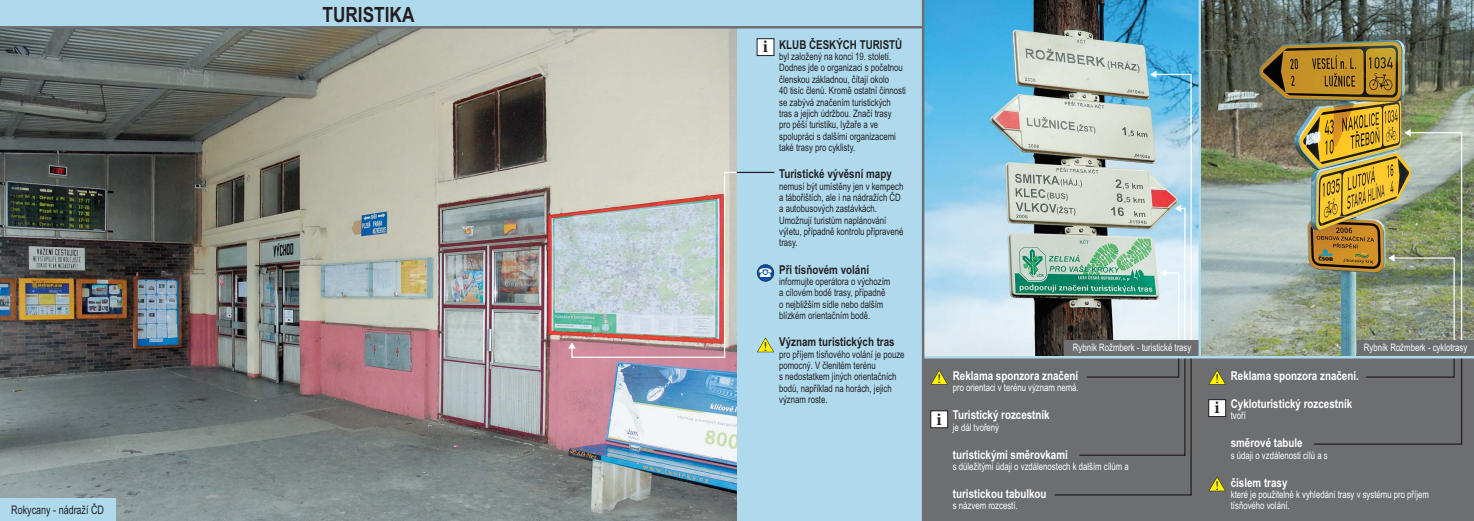
<style>
.page{position:relative;width:1474px;height:521px;background:#fff}
.page>*{position:absolute;margin:0;border:0;box-sizing:border-box;transform-origin:0 0}
.t1{font:700 21px "Arial";color:#231f20;scale:.82 1}
.t2{font:700 17.5px "Minion Pro";color:#231f20}
.t3{font:14px "European Pi Four";color:#fff}
.t4{font:13.12px "Minion Pro";color:#231f20}
.t5{font:700 12.25px "Arial";color:#fff;scale:.8 1}
.t6{font:700 12.25px "Arial";color:#231f20;scale:.8 1}
.t7{font:11.81px "Arial";color:#231f20;scale:.76 1}
.t8{font:10.24px/11.4px "Arial";color:#231f20;scale:.76 1}
.t9{font:10.24px/11.4px "Arial";color:#fff;scale:.76 1}
</style>
<div class="page">
<div style="left:0;top:0;width:737px;height:27px;background:#afdaee"></div>
<img style="left:0;top:29px;width:737px;height:492px">
<div style="left:0;top:499px;width:115px;height:22px;background:#afdaee"></div>
<hr style="left:0;top:26px;width:737px;height:3px;background:#6d6e70">
<img style="left:570px;top:171px;width:167px;height:187px">
<svg style="left:568px;top:342px;width:7px;height:6px"></svg>
<div style="left:923px;top:357px;width:550px;height:164px;background:#6d6e70"></div>
<div style="left:737px;top:0;width:186px;height:521px;background:#afdaee"></div>
<div style="left:757px;top:264px;width:17px;height:17px;background:#034ea2;border-radius:50%"></div>
<div style="left:757px;top:264px;width:17px;height:18px;border:1px solid #231f20;border-radius:50%"></div>
<div style="left:757px;top:39px;width:17px;height:17px;background:#fff"></div>
<div style="left:756px;top:38px;width:18px;height:18px;border:1px solid #231f20"></div>
<svg style="left:757px;top:337px;width:17px;height:15px"></svg>
<img style="left:924px;top:0;width:274px;height:356px">
<img style="left:1200px;top:0;width:273px;height:356px">
<hr style="left:737px;top:26px;width:186px;height:3px;background:#6d6e70">
<div style="left:930px;top:411px;width:17px;height:17px;background:#fff"></div>
<div style="left:930px;top:410px;width:17px;height:18px;border:1px solid #231f20"></div>
<div style="left:1208px;top:400px;width:17px;height:16px;background:#fff"></div>
<div style="left:1208px;top:399px;width:17px;height:18px;border:1px solid #231f20"></div>
<svg style="left:1150px;top:71px;width:42px;height:269px;background:#b9d5e4"></svg>
<img style="left:1388px;top:129px;width:74px;height:211px">
<svg style="left:1053px;top:358px;width:139px;height:138px"></svg>
<svg style="left:931px;top:370px;width:16px;height:14px"></svg>
<svg style="left:1209px;top:370px;width:16px;height:14px"></svg>
<svg style="left:1209px;top:476px;width:16px;height:15px"></svg>
<svg style="left:1312px;top:358px;width:150px;height:87px"></svg>
<div style="left:1357px;top:340px;width:116px;height:17px;background:#6d6e70"></div>
<div style="left:1064px;top:340px;width:135px;height:17px;background:#6d6e70"></div>
<hr style="left:923px;top:356px;width:550px;height:2px;background:#afdaee">
<hr style="left:1198px;top:0;width:2px;height:357px;background:#afdaee">
<hr style="left:921px;top:0;width:3px;height:521px;background:#6d6e70">
<hr style="left:737px;top:172px;width:37px;height:1px;background:#231f20">
<p class="t7" style="left:11px;top:506px;width:124px">Rokycany - nádraží ČD</p>
<h1 class="t1" style="left:322px;top:7px;width:113px">TURISTIKA</h1>
<p class="t6" style="left:779px;top:40px;width:155px">KLUB ČESKÝCH TURISTŮ</p>
<p class="t8" style="left:779px;top:52px;width:168px">byl založený na konci 19. století.<br>Dodnes jde o organizaci s početnou členskou základnou, čítají okolo<br>40 tisíc členů. Kromě ostatní činnosti se zabývá značením turistických tras a jejich údržbou. Značí trasy<br>pro pěší turistiku, lyžaře a ve spolupráci s dalšími organizacemi také trasy pro cyklisty.</p>
<p class="t6" style="left:779px;top:169px;width:142px">Turistické vývěsní mapy</p>
<p class="t8" style="left:779px;top:181px;width:165px">nemusí být umístěny jen v kempech a tábořištích, ale i na nádražích ČD a autobusových zastávkách.<br>Umožnují turistům naplánování výletu, případně kontrolu připravené trasy.</p>
<p class="t6" style="left:779px;top:265px;width:114px">Při tísňovém volání</p>
<p class="t8" style="left:779px;top:277px;width:148px">informujte operátora o výchozím a cílovém bodě trasy, případně o nejbližším sídle nebo dalším blízkém orientačním bodě.</p>
<p class="t6" style="left:779px;top:337px;width:146px">Význam turistických tras</p>
<p class="t8" style="left:779px;top:349px;width:167px">pro příjem tísňového volání je pouze pomocný. V členitém terénu<br>s nedostatkem jiných orientačních bodů, například na horách, jejich význam roste.</p>
<h2 class="t2" style="left:763px;top:36px;width:7px">i</h2>
<h3 class="t3" style="left:758px;top:265px;width:15px">-</h3>
<p class="t4" style="left:763px;top:338px;width:5px">!</p>
<p class="t9" style="left:1072px;top:343px;width:157px">Rybník Rožmberk - turistické trasy</p>
<p class="t9" style="left:1363px;top:343px;width:137px">Rybník Rožmberk - cyklotrasy</p>
<p class="t5" style="left:952px;top:371px;width:158px">Reklama sponzora značení</p>
<p class="t9" style="left:952px;top:383px;width:167px">pro orientaci v terénu význam nemá.</p>
<p class="t5" style="left:952px;top:410px;width:122px">Turistický rozcestník</p>
<p class="t9" style="left:952px;top:422px;width:62px">je dál tvořený</p>
<p class="t5" style="left:952px;top:450px;width:145px">turistickými směrovkami</p>
<p class="t9" style="left:952px;top:462px;width:233px">s důležitými údaji o vzdálenostech k dalším cílům a</p>
<p class="t5" style="left:952px;top:489px;width:119px">turistickou tabulkou</p>
<p class="t9" style="left:952px;top:501px;width:87px">s názvem rozcestí.</p>
<p class="t4" style="left:937px;top:371px;width:5px">!</p>
<p class="t4" style="left:1215px;top:371px;width:5px">!</p>
<h2 class="t2" style="left:1214px;top:397px;width:7px">i</h2>
<h2 class="t2" style="left:936px;top:408px;width:7px">i</h2>
<p class="t4" style="left:1215px;top:477px;width:5px">!</p>
<p class="t5" style="left:1230px;top:371px;width:161px">Reklama sponzora značení.</p>
<p class="t5" style="left:1230px;top:399px;width:153px">Cykloturistický rozcestník</p>
<p class="t9" style="left:1230px;top:411px;width:21px">tvoří</p>
<p class="t5" style="left:1230px;top:438px;width:91px">směrové tabule</p>
<p class="t9" style="left:1230px;top:450px;width:129px">s údaji o vzdálenosti cílů a s</p>
<p class="t5" style="left:1230px;top:478px;width:72px">číslem trasy</p>
<p class="t9" style="left:1230px;top:490px;width:262px">které je použitelné k vyhledání trasy v systému pro příjem tísňového volání.</p>
</div>
